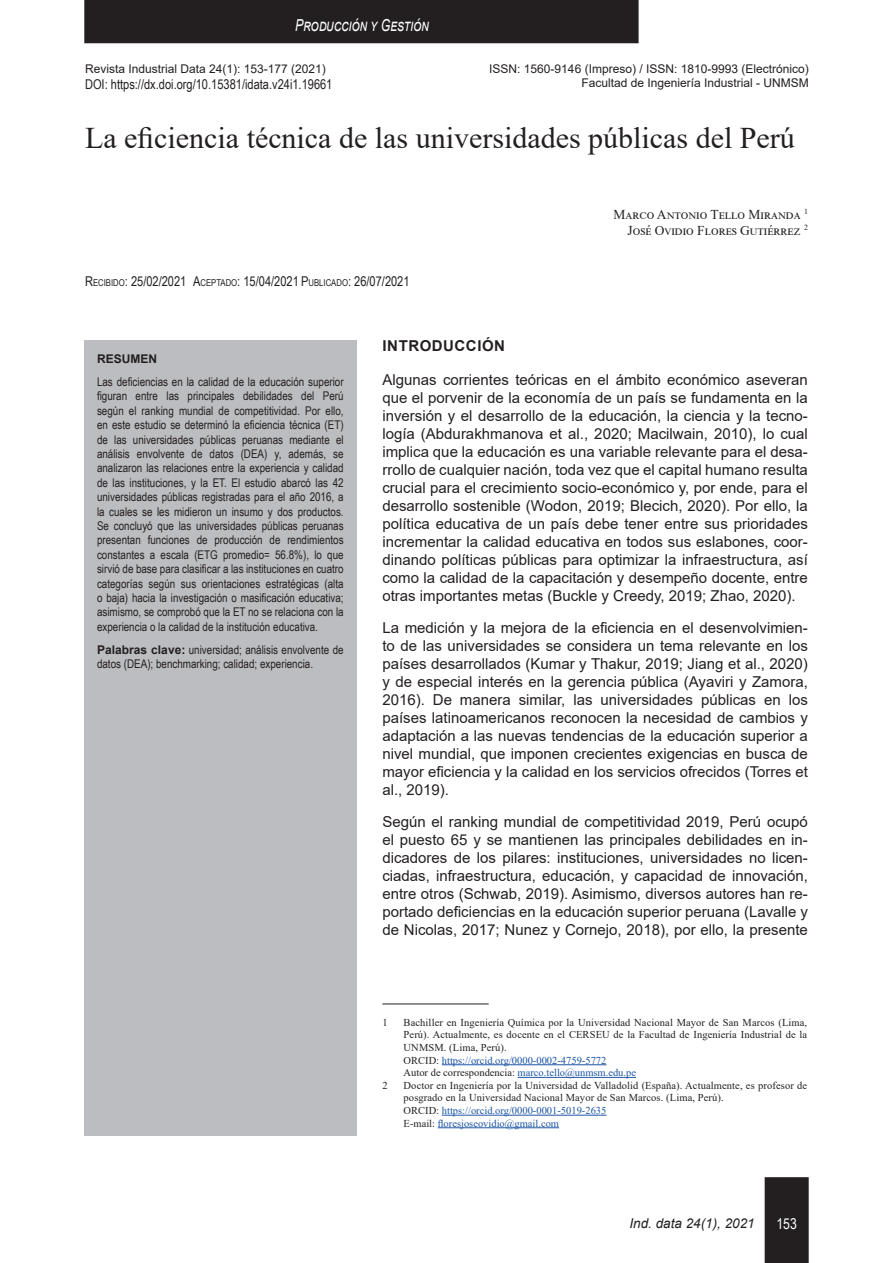
<style>
.page{position:relative;width:893px;height:1263px;background:#fff}
.page>*{position:absolute;margin:0;border:0;box-sizing:border-box;transform-origin:0 0}
.t1{font:30px "Times New Roman";color:#231f20}
.t2{font:italic 16.5px "Arial";color:#fff;scale:.75 1}
.t3{font:15px/18px "Arial";color:#231f20;text-align:justify}
.t4{font:700 15px "Arial";letter-spacing:.035em;color:#231f20}
.t5{font:15px "Arial Narrow";color:#fff}
.t6{font:13.5px "Arial Narrow";color:#231f20}
.t7{font:13.5px/16.2px "Times New Roman";letter-spacing:.005em;color:#231f20;text-align:right}
.t8{font:13.5px "Arial Narrow";color:#231f20}
.t9{font:italic 13.5px "Arial";color:#231f20}
.t10{font:12px/14.4px "Arial Narrow";color:#231f20;text-align:justify}
.t11{font:12px/14.4px "Arial";color:#231f20;text-align:right}
.t12{font:700 12px "Arial";color:#231f20}
.t13{font:10.5px/12.6px "Times New Roman";letter-spacing:.01em;color:#231f20}
.t14{font:8.4px "Arial Narrow";letter-spacing:-.005em;color:#231f20}
.s1{font-size:12px}
.s2{font-size:9.45px}
.s3{font-family:"Arial";font-weight:700}
.s4{color:#1e56a6}
</style>
<div class="page">
<div style="left:765px;top:1177px;width:44px;height:86px;background:#231f20"></div>
<div style="left:84px;top:0;width:555px;height:43px;background:#231f20"></div>
<hr style="left:382px;top:1003px;width:107px;height:1px;background:#231f20">
<div style="left:84px;top:340px;width:272px;height:795px;background:#bcbdc0"></div>
<hr style="left:442px;top:1064px;width:164px;height:1px;background:#1e56a6">
<hr style="left:518px;top:1077px;width:118px;height:1px;background:#1e56a6">
<hr style="left:442px;top:1115px;width:164px;height:1px;background:#1e56a6">
<hr style="left:438px;top:1127px;width:121px;height:1px;background:#1e56a6">
<p class="t2" style="left:295px;top:14px;width:180px">Producción y Gestión</p>
<p class="t11" style="left:85px;top:61px;width:242px">Revista Industrial Data 24(1): 153-177 (2021)</p>
<p class="t14" style="left:695px;top:63px;width:114px"><span class="s1">M</span>ARCO <span class="s1">T</span>ELLO <span class="s1">/ J</span>OSÉ <span class="s1">F</span>LORES</p>
<p class="t8" style="left:85px;top:74px;width:249px">DOI: https://dx.doi.org/10.15381/idata.v24i1.19661</p>
<p class="t11" style="left:489px;top:61px;width:321px">ISSN: 1560-9146 (Impreso) / ISSN: 1810-9993 (Electrónico)<br>Facultad de Ingeniería Industrial - UNMSM</p>
<h1 class="t1" style="left:85px;top:117px;width:711px">La eficiencia técnica de las universidades públicas del Perú</h1>
<p class="t6" style="left:85px;top:272px;width:326px">R<span class="s2">ECIBIDO</span>: 25/02/2021 A<span class="s2">CEPTADO</span>: 15/04/2021 P <span class="s2">UBLICADO</span>: 26/07/2021</p>
<p class="t7" style="left:614px;top:206px;width:196px">Marco Antonio Tello Miranda <sup>1<br></sup>José Ovidio Flores Gutiérrez <sup>2</sup></p>
<p class="t12" style="left:97px;top:350px;width:61px">RESUMEN</p>
<p class="t10" style="left:97px;top:374px;width:248px">Las deficiencias en la calidad de la educación superior figuran entre las principales debilidades del Perú según el ranking mundial de competitividad. Por ello, en este estudio se determinó la eficiencia técnica (ET) de las universidades públicas peruanas mediante el análisis envolvente de datos (DEA) y, además, se analizaron las relaciones entre la experiencia y calidad de las instituciones, y la ET. El estudio abarcó las 42 universidades públicas registradas para el año 2016, a la cuales se les midieron un insumo y dos productos.<br>Se concluyó que las universidades públicas peruanas presentan funciones de producción de rendimientos constantes a escala (ETG promedio= 56.8%), lo que sirvió de base para clasificar a las instituciones en cuatro categorías según sus orientaciones estratégicas (alta o baja) hacia la investigación o masificación educativa; asimismo, se comprobó que la ET no se relaciona con la experiencia o la calidad de la institución educativa.</p>
<p class="t10" style="left:97px;top:642px;width:248px"><span class="s3">Palabras clave:</span> universidad; análisis envolvente de datos (DEA); benchmarking; calidad; experiencia.</p>
<p class="t4" style="left:383px;top:335px;width:124px">INTRODUCCIÓN</p>
<p class="t3" style="left:382px;top:370px;width:427px">Algunas corrientes teóricas en el ámbito económico aseveran que el porvenir de la economía de un país se fundamenta en la inversión y el desarrollo de la educación, la ciencia y la tecno&shy;logía (Abdurakhmanova et al., 2020; Macilwain, 2010), lo cual implica que la educación es una variable relevante para el desa&shy;rrollo de cualquier nación, toda vez que el capital humano resulta crucial para el crecimiento socio-económico y, por ende, para el desarrollo sostenible (Wodon, 2019; Blecich, 2020). Por ello, la política educativa de un país debe tener entre sus prioridades incrementar la calidad educativa en todos sus eslabones, coor&shy;dinando políticas públicas para optimizar la infraestructura, así como la calidad de la capacitación y desempeño docente, entre otras importantes metas (Buckle y Creedy, 2019; Zhao, 2020).</p>
<p class="t3" style="left:382px;top:618px;width:427px">La medición y la mejora de la eficiencia en el desenvolvimien&shy;to de las universidades se considera un tema relevante en los países desarrollados (Kumar y Thakur, 2019; Jiang et al., 2020) y de especial interés en la gerencia pública (Ayaviri y Zamora, 2016). De manera similar, las universidades públicas en los países latinoamericanos reconocen la necesidad de cambios y adaptación a las nuevas tendencias de la educación superior a nivel mundial, que imponen crecientes exigencias en busca de mayor eficiencia y la calidad en los servicios ofrecidos (Torres et al., 2019).</p>
<p class="t3" style="left:382px;top:812px;width:427px">Según el ranking mundial de competitividad 2019, Perú ocupó el puesto 65 y se mantienen las principales debilidades en in&shy;dicadores de los pilares: instituciones, universidades no licen&shy;ciadas, infraestructura, educación, y capacidad de innovación, entre otros (Schwab, 2019). Asimismo, diversos autores han re&shy;portado deficiencias en la educación superior peruana (Lavalle y de Nicolas, 2017; Nunez y Cornejo, 2018), por ello, la presente</p>
<p class="t13" style="left:382px;top:1016px;width:7px">1</p>
<p class="t13" style="left:404px;top:1016px;width:405px">Bachiller en Ingeniería Química por la Universidad Nacional Mayor de San Marcos (Lima, Perú). Actualmente, es docente en el CERSEU de la Facultad de Ingeniería Industrial de la UNMSM. (Lima, Perú).<br>ORCID: <span class="s4">https://orcid.org/0000-0002-4759-5772<br></span>Autor de correspondencia: <span class="s4">marco.tello@unmsm.edu.pe</span></p>
<p class="t13" style="left:382px;top:1079px;width:7px">2</p>
<p class="t13" style="left:404px;top:1079px;width:405px">Doctor en Ingeniería por la Universidad de Valladolid (España). Actualmente, es profesor de posgrado en la Universidad Nacional Mayor de San Marcos. (Lima, Perú).<br>ORCID: <span class="s4">https://orcid.org/0000-0001-5019-2635<br></span>E-mail: <span class="s4">floresjoseovidio@gmail.com</span></p>
<p class="t9" style="left:629px;top:1215px;width:127px">Ind. data 24(1), 2021</p>
<p class="t5" style="left:776px;top:1213px;width:22px">153</p>
</div>
